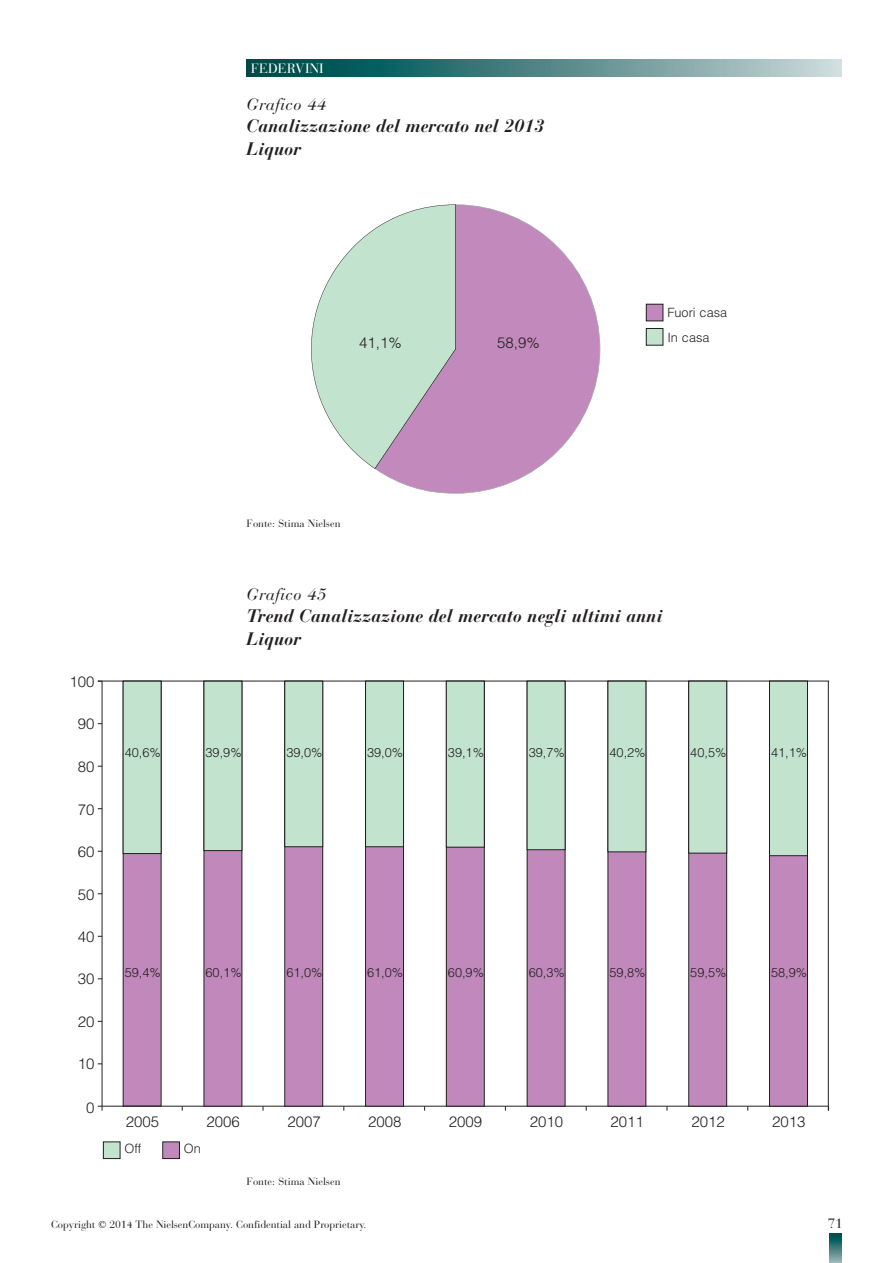
<style>
.page{position:relative;width:893px;height:1263px;background:#fff}
.page>*{position:absolute;margin:0;border:0;box-sizing:border-box;transform-origin:0 0}
.t1{font:italic 700 18px/22.5px "Bauer Bodoni";color:#231f20}
.t2{font:italic 16.5px "Bauer Bodoni";letter-spacing:.03em;color:#231f20}
.t3{font:300 15px "Helvetica";color:#231f20}
.t4{font:13.5px "Bauer Bodoni";color:#fff}
.t5{font:13.5px "Bauer Bodoni";color:#231f20}
.t6{font:300 12.75px "Helvetica";color:#231f20}
.t7{font:10.5px "Bauer Bodoni";letter-spacing:-.005em;color:#231f20}
.s1{font-family:"Times"}
</style>
<div class="page">
<svg style="left:829px;top:1233px;width:13px;height:30px"></svg>
<svg style="left:247px;top:60px;width:595px;height:17px;background:#558a8a"></svg>
<div style="left:646px;top:328px;width:17px;height:17px;background:#c2e3cd"></div>
<div style="left:646px;top:328px;width:17px;height:17px;border:1px solid #231f20"></div>
<div style="left:646px;top:304px;width:17px;height:17px;background:#c188bc"></div>
<div style="left:646px;top:304px;width:17px;height:17px;border:1px solid #231f20"></div>
<svg style="left:375px;top:204px;width:225px;height:290px;fill:#c189bc"></svg>
<svg style="left:311px;top:228px;width:64px;height:241px"></svg>
<svg style="left:375px;top:204px;width:81px;height:265px;background:#c1cdc8"></svg>
<div style="left:103px;top:1142px;width:17px;height:16px;background:#c2e3cd"></div>
<div style="left:103px;top:1142px;width:17px;height:17px;border:1px solid #231f20"></div>
<div style="left:163px;top:1142px;width:16px;height:16px;background:#c188bc"></div>
<div style="left:163px;top:1142px;width:17px;height:17px;border:1px solid #231f20"></div>
<div style="left:123px;top:681px;width:38px;height:425px;background:#c188bc"></div>
<div style="left:123px;top:681px;width:38px;height:425px;border:1px solid #231f20"></div>
<hr style="left:102px;top:681px;width:1px;height:425px;background:#231f20">
<hr style="left:828px;top:681px;width:1px;height:430px;background:#231f20">
<hr style="left:98px;top:681px;width:731px;height:1px;background:#231f20">
<hr style="left:98px;top:1106px;width:730px;height:1px;background:#231f20">
<div style="left:123px;top:681px;width:38px;height:172px;background:#c2e3cd"></div>
<div style="left:204px;top:681px;width:38px;height:425px;background:#c188bc"></div>
<div style="left:204px;top:681px;width:38px;height:169px;background:#c2e3cd"></div>
<div style="left:285px;top:681px;width:38px;height:425px;background:#c188bc"></div>
<div style="left:285px;top:681px;width:38px;height:425px;border:1px solid #231f20"></div>
<div style="left:285px;top:681px;width:38px;height:166px;background:#c2e3cd"></div>
<div style="left:285px;top:681px;width:38px;height:166px;border:1px solid #231f20"></div>
<div style="left:366px;top:681px;width:37px;height:425px;background:#c188bc"></div>
<div style="left:365px;top:681px;width:39px;height:425px;border:1px solid #231f20"></div>
<div style="left:366px;top:681px;width:37px;height:166px;background:#c2e3cd"></div>
<div style="left:365px;top:681px;width:39px;height:166px;border:1px solid #231f20"></div>
<div style="left:446px;top:681px;width:38px;height:425px;background:#c188bc"></div>
<div style="left:446px;top:681px;width:38px;height:425px;border:1px solid #231f20"></div>
<div style="left:446px;top:681px;width:38px;height:166px;background:#c2e3cd"></div>
<div style="left:446px;top:681px;width:38px;height:166px;border:1px solid #231f20"></div>
<div style="left:527px;top:681px;width:38px;height:425px;background:#c188bc"></div>
<div style="left:527px;top:681px;width:38px;height:425px;border:1px solid #231f20"></div>
<div style="left:527px;top:681px;width:38px;height:169px;background:#c2e3cd"></div>
<div style="left:608px;top:681px;width:38px;height:425px;background:#c188bc"></div>
<div style="left:608px;top:681px;width:38px;height:171px;background:#c2e3cd"></div>
<div style="left:689px;top:681px;width:38px;height:425px;background:#c188bc"></div>
<div style="left:689px;top:681px;width:38px;height:425px;border:1px solid #231f20"></div>
<div style="left:689px;top:681px;width:38px;height:172px;background:#c2e3cd"></div>
<div style="left:689px;top:681px;width:38px;height:172px;border:1px solid #231f20"></div>
<div style="left:769px;top:681px;width:38px;height:425px;background:#c188bc"></div>
<div style="left:769px;top:681px;width:39px;height:425px;border:1px solid #231f20"></div>
<div style="left:769px;top:681px;width:38px;height:175px;background:#c2e3cd"></div>
<div style="left:769px;top:681px;width:39px;height:175px;border:1px solid #231f20"></div>
<p class="t4" style="left:251px;top:63px;width:75px">FEDERVINI</p>
<p class="t2" style="left:247px;top:98px;width:81px">Grafico 44</p>
<h1 class="t1" style="left:247px;top:117px;width:299px">Canalizzazione del mercato nel 2013<br>Liquor</h1>
<p class="t3" style="left:359px;top:330px;width:44px">41,1%</p>
<p class="t3" style="left:497px;top:330px;width:44px">58,9%</p>
<p class="t6" style="left:667px;top:302px;width:61px">Fuori casa</p>
<p class="t6" style="left:667px;top:326px;width:44px">In casa</p>
<p class="t7" style="left:247px;top:519px;width:95px">Fonte: Stima Nielsen</p>
<p class="t2" style="left:247px;top:588px;width:81px">Grafico 45</p>
<h1 class="t1" style="left:247px;top:607px;width:417px">Trend Canalizzazione del mercato negli ultimi anni<br>Liquor</h1>
<p class="t3" style="left:70px;top:668px;width:27px">100</p>
<p class="t3" style="left:78px;top:711px;width:18px">90</p>
<p class="t3" style="left:78px;top:754px;width:18px">80</p>
<p class="t3" style="left:78px;top:797px;width:18px">70</p>
<p class="t3" style="left:78px;top:839px;width:18px">60</p>
<p class="t3" style="left:78px;top:882px;width:18px">50</p>
<p class="t3" style="left:78px;top:923px;width:18px">40</p>
<p class="t3" style="left:78px;top:966px;width:18px">30</p>
<p class="t3" style="left:78px;top:1009px;width:18px">20</p>
<p class="t3" style="left:78px;top:1051px;width:18px">10</p>
<p class="t3" style="left:86px;top:1095px;width:10px">0</p>
<p class="t6" style="left:125px;top:741px;width:38px">40,6%</p>
<p class="t6" style="left:125px;top:962px;width:38px">59,4%</p>
<p class="t6" style="left:206px;top:741px;width:38px">39,9%</p>
<p class="t6" style="left:206px;top:962px;width:38px">60,1%</p>
<p class="t6" style="left:286px;top:741px;width:38px">39,0%</p>
<p class="t6" style="left:367px;top:741px;width:38px">39,0%</p>
<p class="t6" style="left:448px;top:741px;width:38px">39,1%</p>
<p class="t6" style="left:286px;top:962px;width:38px">61,0%</p>
<p class="t6" style="left:367px;top:962px;width:38px">61,0%</p>
<p class="t6" style="left:448px;top:962px;width:38px">60,9%</p>
<p class="t6" style="left:529px;top:741px;width:38px">39,7%</p>
<p class="t6" style="left:529px;top:962px;width:38px">60,3%</p>
<p class="t6" style="left:609px;top:741px;width:38px">40,2%</p>
<p class="t6" style="left:609px;top:962px;width:38px">59,8%</p>
<p class="t6" style="left:690px;top:741px;width:38px">40,5%</p>
<p class="t6" style="left:771px;top:741px;width:38px">41,1%</p>
<p class="t6" style="left:690px;top:962px;width:38px">59,5%</p>
<p class="t6" style="left:771px;top:962px;width:38px">58,9%</p>
<p class="t3" style="left:126px;top:1109px;width:35px">2005</p>
<p class="t3" style="left:207px;top:1109px;width:35px">2006</p>
<p class="t3" style="left:287px;top:1109px;width:35px">2007</p>
<p class="t3" style="left:368px;top:1109px;width:35px">2008</p>
<p class="t3" style="left:449px;top:1109px;width:35px">2009</p>
<p class="t3" style="left:530px;top:1109px;width:35px">2010</p>
<p class="t3" style="left:610px;top:1109px;width:35px">2011</p>
<p class="t3" style="left:691px;top:1109px;width:35px">2012</p>
<p class="t3" style="left:772px;top:1109px;width:35px">2013</p>
<p class="t6" style="left:124px;top:1138px;width:19px">Off</p>
<p class="t6" style="left:184px;top:1137px;width:19px">On</p>
<p class="t7" style="left:247px;top:1178px;width:95px">Fonte: Stima Nielsen</p>
<p class="t7" style="left:51px;top:1221px;width:317px">Copyright <span class="s1">©</span> 2014 The NielsenCompany. Confidential and Proprietary.</p>
<p class="t5" style="left:828px;top:1219px;width:17px">71</p>
</div>
